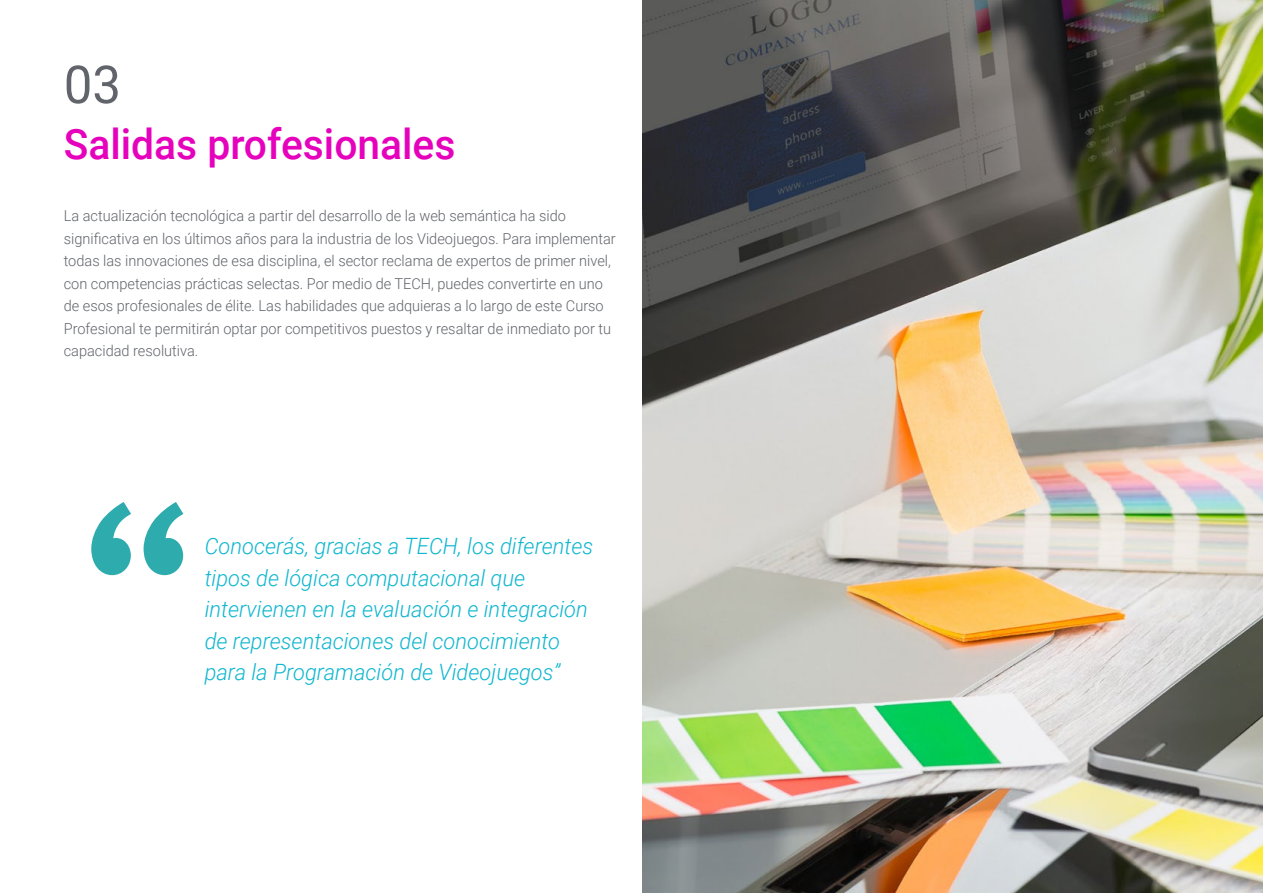
<style>
.page{position:relative;width:1263px;height:893px;background:#fff}
.page>*{position:absolute;margin:0;border:0;box-sizing:border-box;transform-origin:0 0}
.t1{font:52.5px "Roboto";color:#61646a}
.t2{font:500 42px "Roboto";color:#e602bd}
.t3{font:italic 300 22.5px/31.5px "Roboto";color:#0fb6cf}
.t4{font:300 15px/22.5px "Roboto";color:#61646a}
</style>
<div class="page">
<svg style="left:91px;top:502px;width:92px;height:73px"></svg>
<img style="left:642px;top:0;width:621px;height:893px">
<h1 class="t1" style="left:64px;top:48px;width:59px">03</h1>
<h2 class="t2" style="left:64px;top:115px;width:393px">Salidas profesionales</h2>
<p class="t4" style="left:64px;top:204px;width:553px">La actualización tecnológica a partir del desarrollo de la web semántica ha sido significativa en los últimos años para la industria de los Videojuegos. Para implementar todas las innovaciones de esa disciplina, el sector reclama de expertos de primer nivel, con competencias prácticas selectas. Por medio de TECH, puedes convertirte en uno de esos profesionales de élite. Las habilidades que adquieras a lo largo de este Curso Profesional te permitirán optar por competitivos puestos y resaltar de inmediato por tu capacidad resolutiva.</p>
<h3 class="t3" style="left:205px;top:530px;width:390px">Conocerás, gracias a TECH, los diferentes tipos de lógica computacional que intervienen en la evaluación e integración de representaciones del conocimiento para la Programación de Videojuegos”</h3>
</div>
